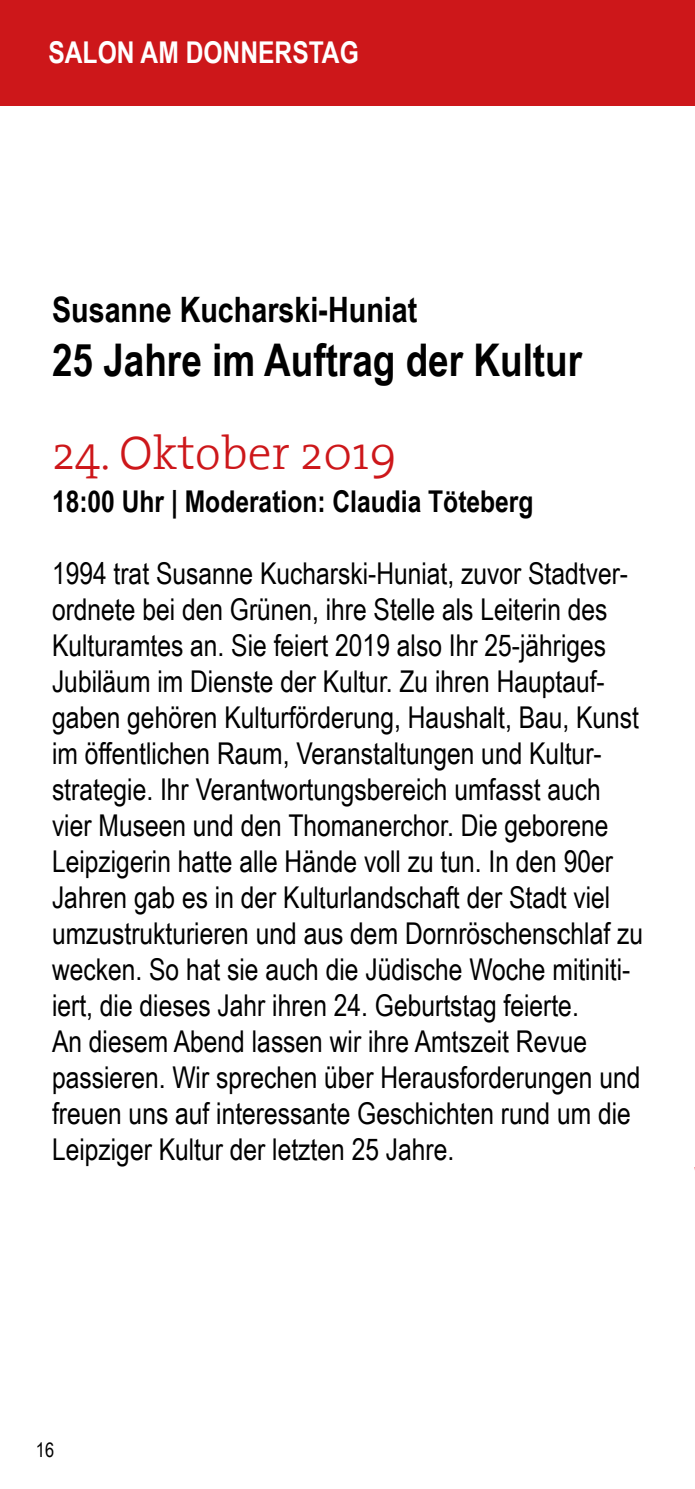
<style>
.page{position:relative;width:695px;height:1489px;background:#fff}
.page>*{position:absolute;margin:0;border:0;box-sizing:border-box;transform-origin:0 0}
.t1{font:300 47.5px "The Serif";color:#cd171a}
.t2{font:700 45px "Arial Narrow";color:#000}
.t3{font:700 35px "Arial Narrow";color:#000}
.t4{font:30px/36px "Arial Narrow";color:#000}
.t5{font:700 30px "Arial Narrow";color:#000}
.t6{font:700 30px "Arial Narrow";color:#fff}
.t7{font:20px "Arial Narrow";color:#000}
</style>
<div class="page">
<div style="left:0;top:0;width:694px;height:105px;background:#cd171a"></div>
<p class="t6" style="left:48px;top:30px;width:312px">SALON AM DONNERSTAG</p>
<p class="t3" style="left:52px;top:283px;width:367px">Susanne Kucharski-Huniat</p>
<h2 class="t2" style="left:52px;top:326px;width:531px">25 Jahre im Auftrag der Kultur</h2>
<h1 class="t1" style="left:52px;top:414px;width:346px">24. Oktober 2019</h1>
<p class="t5" style="left:52px;top:478px;width:483px">18:00 Uhr | Moderation: Claudia Töteberg</p>
<p class="t4" style="left:52px;top:554px;width:592px">1994 trat Susanne Kucharski-Huniat, zuvor Stadtver&shy;ordnete bei den Grünen, ihre Stelle als Leiterin des Kulturamtes an. Sie feiert 2019 also Ihr 25-jähriges Jubiläum im Dienste der Kultur. Zu ihren Hauptauf&shy;gaben gehören Kulturförderung, Haushalt, Bau, Kunst im öffentlichen Raum, Veranstaltungen und Kultur&shy;strategie. Ihr Verantwortungsbereich umfasst auch vier Museen und den Thomanerchor. Die geborene Leipzigerin hatte alle Hände voll zu tun. In den 90er Jahren gab es in der Kulturlandschaft der Stadt viel umzustrukturieren und aus dem Dornröschenschlaf zu wecken. So hat sie auch die Jüdische Woche mitiniti&shy;iert, die dieses Jahr ihren 24. Geburtstag feierte.<br>An diesem Abend lassen wir ihre Amtszeit Revue passieren. Wir sprechen über Herausforderungen und freuen uns auf interessante Geschichten rund um die Leipziger Kultur der letzten 25 Jahre.</p>
<p class="t7" style="left:36px;top:1434px;width:20px">16</p>
</div>
